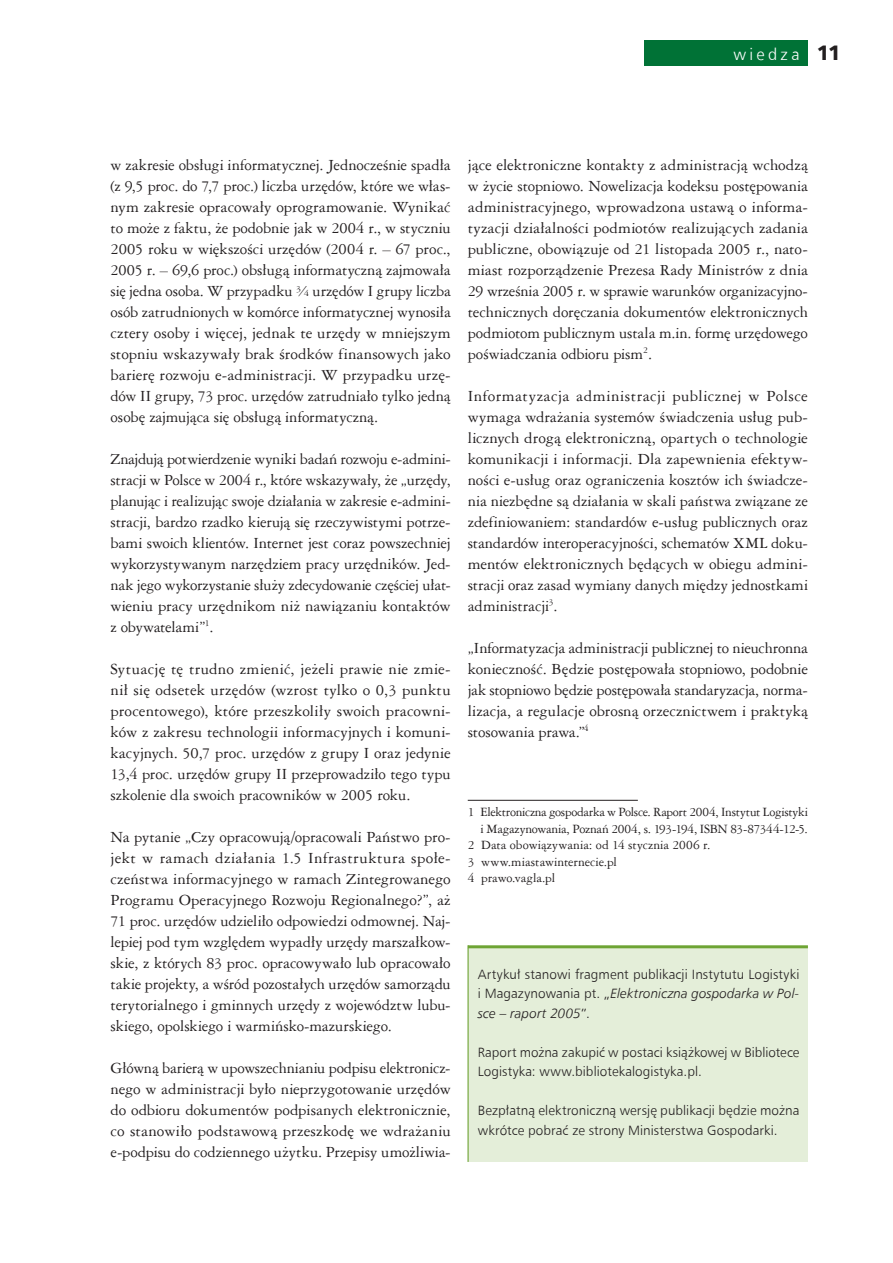
<style>
.page{position:relative;width:893px;height:1263px;background:#fff}
.page>*{position:absolute;margin:0;border:0;box-sizing:border-box;transform-origin:0 0}
.t1{font:16.5px/21px "Ameri Garmnd EU";color:#231f20;text-align:justify}
.t2{font:16.5px "Humnst 777 Lt EU";letter-spacing:.2em;color:#fff}
.t3{font:13.5px/19.5px "Humnst 777 Lt EU";letter-spacing:.005em;color:#231f20}
.t4{font:13.5px "Ameri Garmnd EU";letter-spacing:-.01em;color:#231f20}
.s1{font-family:"Humnst 777 Blk EU";font-size:21px;color:#231f20}
.s2{font-style:italic}
</style>
<div class="page">
<div style="left:644px;top:41px;width:164px;height:25px;background:#007236"></div>
<div style="left:468px;top:948px;width:340px;height:214px;background:#e4eed9"></div>
<hr style="left:468px;top:945px;width:340px;height:3px;background:#6ea434">
<hr style="left:468px;top:945px;width:1px;height:217px;background:#6ea434">
<hr style="left:468px;top:800px;width:170px;height:1px;background:#231f20">
<p class="t2" style="left:733px;top:44px;width:109px">wiedza <span class="s1">11</span></p>
<p class="t1" style="left:111px;top:154px;width:342px">w zakresie obsługi informatycznej. Jednocześnie spadła (z 9,5 proc. do 7,7 proc.) liczba urzędów, które we włas&shy;nym zakresie opracowały oprogramowanie. Wynikać to może z faktu, że podobnie jak w 2004 r., w styczniu 2005 roku w większości urzędów (2004 r. – 67 proc., 2005 r. – 69,6 proc.) obsługą informatyczną zajmowała się jedna osoba. W przypadku ¾ urzędów I grupy liczba osób zatrudnionych w komórce informatycznej wynosiła cztery osoby i więcej, jednak te urzędy w mniejszym stopniu wskazywały brak środków finansowych jako barierę rozwoju e-administracji. W przypadku urzę&shy;dów II grupy, 73 proc. urzędów zatrudniało tylko jedną osobę zajmująca się obsługą informatyczną.</p>
<p class="t1" style="left:111px;top:448px;width:342px">Znajdują potwierdzenie wyniki badań rozwoju e-admini&shy;stracji w Polsce w 2004 r., które wskazywały, że „urzędy, planując i realizując swoje działania w zakresie e-admini&shy;stracji, bardzo rzadko kierują się rzeczywistymi potrze&shy;bami swoich klientów. Internet jest coraz powszechniej wykorzystywanym narzędziem pracy urzędników. Jed&shy;nak jego wykorzystanie służy zdecydowanie częściej ułat&shy;wieniu pracy urzędnikom niż nawiązaniu kontaktów z obywatelami”<sup>1</sup>.</p>
<p class="t1" style="left:111px;top:658px;width:342px">Sytuację tę trudno zmienić, jeżeli prawie nie zmie&shy;nił się odsetek urzędów (wzrost tylko o 0,3 punktu procentowego), które przeszkoliły swoich pracowni&shy;ków z zakresu technologii informacyjnych i komuni&shy;kacyjnych. 50,7 proc. urzędów z grupy I oraz jedynie 13,4 proc. urzędów grupy II przeprowadziło tego typu szkolenie dla swoich pracowników w 2005 roku.</p>
<p class="t1" style="left:111px;top:826px;width:342px">Na pytanie „Czy opracowują/opracowali Państwo pro&shy;jekt w ramach działania 1.5 Infrastruktura społe&shy;czeństwa informacyjnego w ra mach Zintegrowanego Programu Operacyjnego Rozwoju Regionalnego?”, aż 71 proc. urzędów udzieliło odpowiedzi odmownej. Naj&shy;lepiej pod tym względem wypadły urzędy marszałkow&shy;skie, z których 83 proc. opracowywało lub opracowało takie pro jekty, a wśród pozostałych urzędów samorządu terytorialnego i gminnych urzędy z województw lubu&shy;skiego, opolskiego i warmińsko-mazurskiego.</p>
<p class="t1" style="left:111px;top:1057px;width:342px">Główną barierą w upowszechnianiu podpisu elektronicz&shy;nego w administracji było nieprzygotowanie urzędów do odbioru dokumentów podpisanych elektro nicznie, co stanowiło podstawową przeszkodę we wdrażaniu e-podpisu do codzien nego użytku. Przepisy umożliwia-</p>
<p class="t1" style="left:468px;top:154px;width:342px">jące elektroniczne kontakty z administracją wcho dzą w życie stopniowo. Nowelizacja kodeksu postępowania administracyjnego, wprowadzona ustawą o informa&shy;tyzacji działalności podmiotów realizujących za dania publiczne, obowiązuje od 21 listopada 2005 r., nato&shy;miast rozporządzenie Prezesa Rady Ministrów z dnia 29 września 2005 r. w sprawie warunków organi zacyjno&shy;technicznych doręczania dokumentów elektronicznych podmiotom pub licznym ustala m.in. formę urzędowego poświadczania odbioru pism<sup>2</sup>.</p>
<p class="t1" style="left:468px;top:385px;width:342px">Informatyzacja administracji publicznej w Polsce wymaga wdrażania syste mów świadczenia usług pub&shy;licznych drogą elektroniczną, opartych o technologie komunikacji i informacji. Dla zapewnienia efektyw&shy;ności e-usług oraz ograniczenia kosztów ich świadcze&shy;nia niezbędne są działania w skali państwa związane ze zdefiniowaniem: standardów e-usług publicznych oraz standardów interoperacyj ności, schematów XML doku&shy;mentów elektronicznych będących w obiegu admini&shy;stracji oraz zasad wymiany danych między jednostkami administracji<sup>3</sup>.</p>
<p class="t1" style="left:468px;top:637px;width:342px">„Informatyzacja administracji publicznej to nieuchronna konieczność. Będzie postępowała stopniowo, podobnie jak stopniowo będzie postępowała standaryzacja, norma&shy;lizacja, a regulacje obrosną orzecznictwem i praktyką stosowania prawa.”<sup>4</sup></p>
<p class="t4" style="left:468px;top:804px;width:342px">1 Elektroniczna gospodarka w Polsce. Raport 2004, Instytut Logistyki</p>
<p class="t4" style="left:481px;top:821px;width:329px">i Magazynowania, Poznań 2004, s. 193-194, ISBN 83-87344-12-5.</p>
<p class="t4" style="left:468px;top:837px;width:244px">2 Data obowiązywania: od 14 stycznia 2006 r.</p>
<p class="t4" style="left:468px;top:854px;width:151px">3 www.miastawinternecie.pl</p>
<p class="t4" style="left:468px;top:870px;width:89px">4 prawo.vagla.pl</p>
<p class="t3" style="left:478px;top:964px;width:323px;text-align:justify">Artykuł stanowi fragment publikacji Instytutu Logistyki i Magazynowania pt. „<span class="s2">Elektroniczna gospodarka w Pol&shy;sce – raport 2005</span>”.</p>
<p class="t3" style="left:478px;top:1042px;width:323px">Raport można zakupić w postaci książkowej w Bibliotece<br>Logistyka: www.bibliotekalogistyka.pl.</p>
<p class="t3" style="left:478px;top:1100px;width:323px">Bezpłatną elektroniczną wersję publikacji będzie można wkrótce pobrać ze strony Ministerstwa Gospodarki.</p>
</div>
